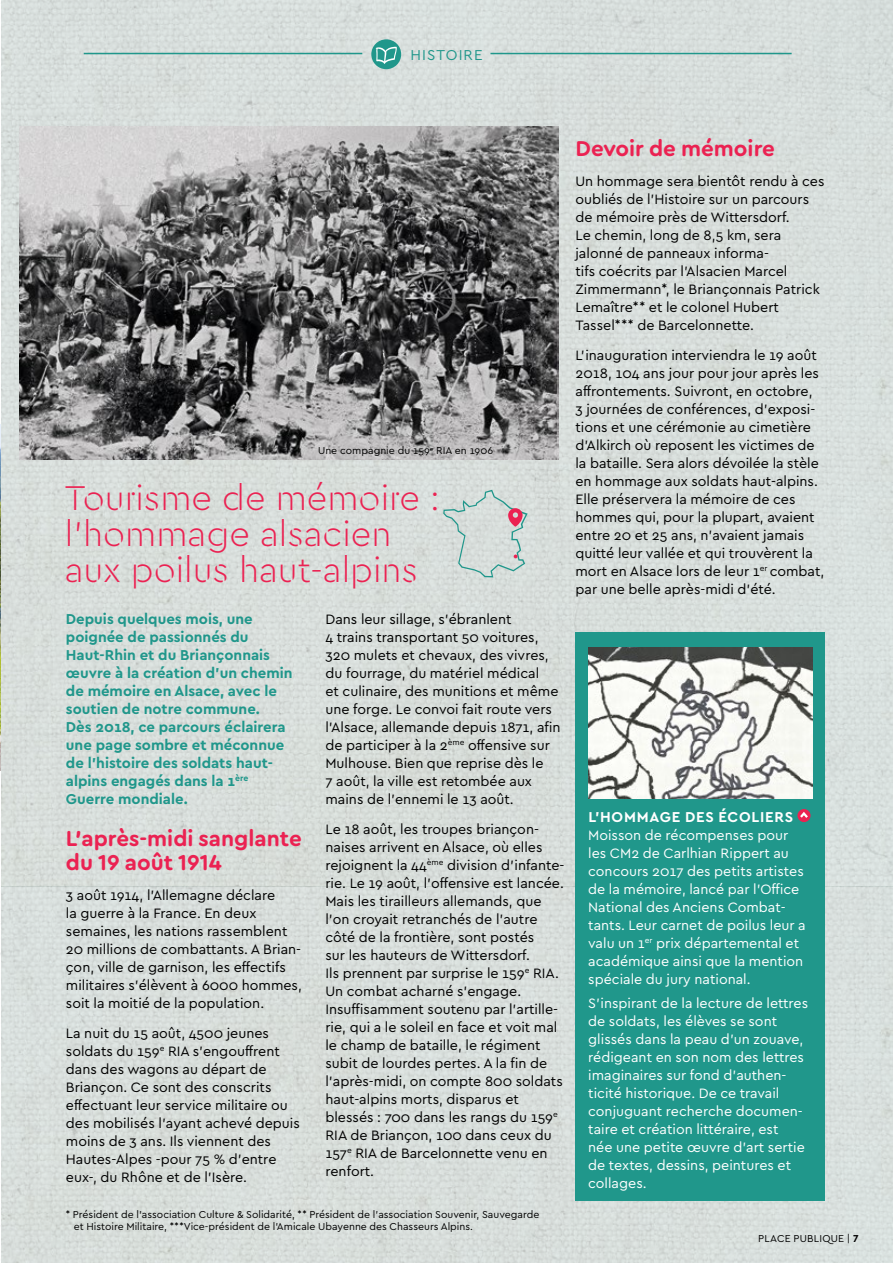
<style>
.page{position:relative;width:893px;height:1263px;background:#fff}
.page>*{position:absolute;margin:0;border:0;box-sizing:border-box;transform-origin:0 0}
.t1{font:300 36px/36px "Cera Stencil";color:#eb2252}
.t2{font:700 22.5px/24px "Cera Round Pro";color:#eb2252}
.t3{font:700 15px/18px "Cera";color:#20978b}
.t4{font:700 15px "Cera";letter-spacing:.05em;color:#fff}
.t5{font:15px "Cera";letter-spacing:.07em;color:#20978b}
.t6{font:14.25px/18px "Cera";color:#000}
.t7{font:14.25px/18px "Cera";color:#fff}
.t8{font:10.5px/12px "Cera";color:#000}
.t9{font:10.5px "Cera";letter-spacing:.02em;color:#000}
.s1{font-weight:700}
</style>
<div class="page">
<img style="left:1px;top:0;width:892px;height:886px">
<div style="left:1px;top:886px;width:892px;height:377px;background:#d8dedb"></div>
<img style="left:20px;top:127px;width:538px;height:332px">
<hr style="left:84px;top:53px;width:278px;height:1px;background:#20978b">
<hr style="left:490px;top:53px;width:302px;height:1px;background:#20978b">
<div style="left:575px;top:633px;width:250px;height:568px;background:#20978b"></div>
<img style="left:588px;top:647px;width:224px;height:152px">
<div style="left:797px;top:809px;width:13px;height:13px;background:#eb2252;border-radius:50%"></div>
<svg style="left:798px;top:810px;width:12px;height:10px"></svg>
<img style="left:0;top:425px;width:1px;height:346px">
<svg style="left:443px;top:490px;width:85px;height:87px;background:#cdd4d2"></svg>
<div style="left:371px;top:39px;width:30px;height:30px;background:#20978b;border-radius:50%"></div>
<svg style="left:376px;top:47px;width:21px;height:17px"></svg>
<p class="t5" style="left:410px;top:45px;width:74px">HISTOIRE</p>
<p class="t8" style="left:318px;top:444px;width:176px">Une compagnie du 159<sup>e</sup> RIA en 1906</p>
<h1 class="t1" style="left:65px;top:478px;width:376px">Tourisme de mémoire : l’hommage alsacien aux poilus haut-alpins</h1>
<p class="t3" style="left:66px;top:609px;width:228px">Depuis quelques mois, une poignée de passionnés du<br>Haut-Rhin et du Briançonnais œuvre à la création d’un chemin de mémoire en Alsace, avec le soutien de notre commune.<br>Dès 2018, ce parcours éclairera une page sombre et méconnue de l’histoire des soldats haut&shy;alpins engagés dans la 1<sup>ère<br></sup>Guerre mondiale.</p>
<h2 class="t2" style="left:66px;top:825px;width:237px">L’après-midi sanglante du 19 août 1914</h2>
<p class="t6" style="left:66px;top:886px;width:237px">3 août 1914, l’Allemagne déclare<br>la guerre à la France. En deux semaines, les nations rassemblent 20 millions de combattants. A Brian&shy;çon, ville de garnison, les effectifs militaires s’élèvent à 6000 hommes, soit la moitié de la population.</p>
<p class="t6" style="left:66px;top:1024px;width:235px">La nuit du 15 août, 4500 jeunes soldats du 159<sup>e</sup> RIA s’engouffrent dans des wagons au départ de<br>Briançon. Ce sont des conscrits effectuant leur service militaire ou des mobilisés l’ayant achevé depuis moins de 3 ans. Ils viennent des<br>Hautes-Alpes -pour 75 % d’entre eux-, du Rhône et de l’Isère.</p>
<p class="t6" style="left:325px;top:610px;width:237px">Dans leur sillage, s’ébranlent<br>4 trains transportant 50 voitures, 320 mulets et chevaux, des vivres, du fourrage, du matériel médical<br>et culinaire, des munitions et même une forge. Le convoi fait route vers l’Alsace, allemande depuis 1871, afin de participer à la 2<sup>ème</sup> offensive sur Mulhouse. Bien que reprise dès le<br>7 août, la ville est retombée aux mains de l’ennemi le 13 août.</p>
<p class="t6" style="left:325px;top:820px;width:240px">Le 18 août, les troupes briançon&shy;naises arrivent en Alsace, où elles rejoignent la 44<sup>ème</sup> division d’infante&shy;rie. Le 19 août, l’offensive est lancée.<br>Mais les tirailleurs allemands, que l’on croyait retranchés de l’autre côté de la frontière, sont postés<br>sur les hauteurs de Wittersdorf.<br>Ils prennent par surprise le 159<sup>e</sup> RIA.<br>Un combat acharné s’engage.<br>Insuffisamment soutenu par l’artille&shy;rie, qui a le soleil en face et voit mal le champ de bataille, le régiment subit de lourdes pertes. A la fin de l’après-midi, on compte 800 soldats haut-alpins morts, disparus et blessés : 700 dans les rangs du 159<sup>e </sup>RIA de Briançon, 100 dans ceux du 157<sup>e</sup> RIA de Barcelonnette venu en renfort.</p>
<p class="t8" style="left:74px;top:1208px;width:467px;text-indent:-8px">* Président de l’association Culture &amp; Solidarité, ** Président de l’association Souvenir, Sauvegarde et Histoire Militaire, ***Vice-président de l’Amicale Ubayenne des Chasseurs Alpins.</p>
<h2 class="t2" style="left:575px;top:135px;width:201px">Devoir de mémoire</h2>
<p class="t6" style="left:575px;top:172px;width:251px">Un hommage sera bientôt rendu à ces oubliés de l’Histoire sur un parcours de mémoire près de Wittersdorf.<br>Le chemin, long de 8,5 km, sera jalonné de panneaux informa-<br>tifs coécrits par l’Alsacien Marcel Zimmermann*, le Briançonnais Patrick Lemaître** et le colonel Hubert Tassel*** de Barcelonnette.</p>
<p class="t6" style="left:575px;top:346px;width:250px">L’inauguration interviendra le 19 août 2018, 104 ans jour pour jour après les affrontements. Suivront, en octobre,<br>3 journées de conférences, d’exposi&shy;tions et une cérémonie au cimetière d’Alkirch où reposent les victimes de la bataille. Sera alors dévoilée la stèle en hommage aux soldats haut-alpins.<br>Elle préservera la mémoire de ces hommes qui, pour la plupart, avaient entre 20 et 25 ans, n’avaient jamais quitté leur vallée et qui trouvèrent la mort en Alsace lors de leur 1<sup>er</sup> combat, par une belle après-midi d’été.</p>
<p class="t4" style="left:588px;top:807px;width:206px">L’HOMMAGE DES ÉCOLIERS</p>
<p class="t7" style="left:588px;top:826px;width:219px">Moisson de récompenses pour les CM2 de Carlhian Rippert au concours 2017 des petits artistes de la mémoire, lancé par l’Office<br>National des Anciens Combat&shy;tants. Leur carnet de poilus leur a valu un 1<sup>er</sup> prix départemental et académique ainsi que la mention spéciale du jury national.</p>
<p class="t7" style="left:588px;top:994px;width:221px">S’inspirant de la lecture de lettres de soldats, les élèves se sont glissés dans la peau d’un zouave, rédigeant en son nom des lettres imaginaires sur fond d’authen&shy;ticité historique. De ce travail conjuguant recherche documen&shy;taire et création littéraire, est<br>née une petite œuvre d’art sertie de textes, dessins, peintures et collages.</p>
<p class="t9" style="left:758px;top:1232px;width:102px">PLACE PUBLIQUE | <span class="s1">7</span></p>
</div>
